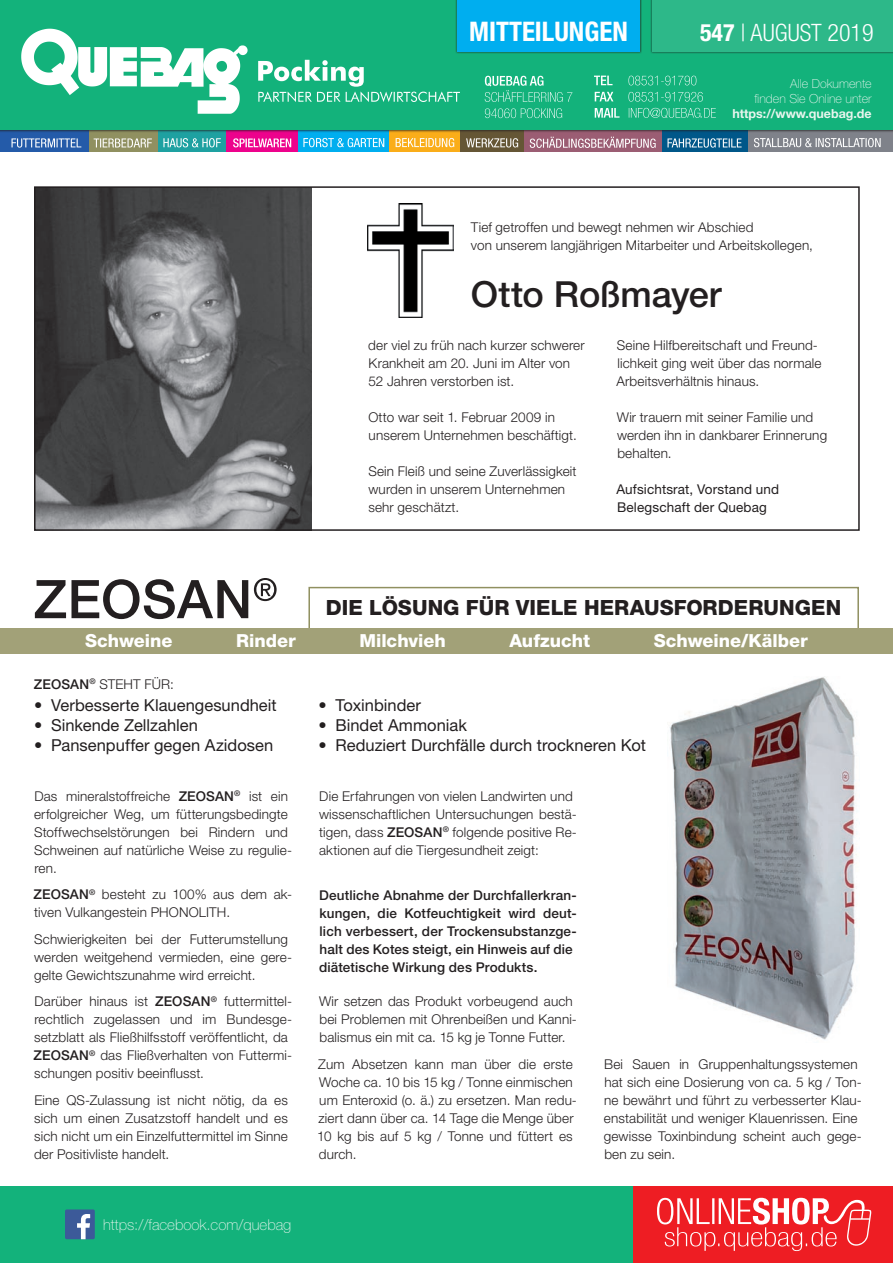
<style>
.page{position:relative;width:893px;height:1263px;background:#fff}
.page>*{position:absolute;margin:0;border:0;box-sizing:border-box;transform-origin:0 0}
.t1{font:500 36px "Helvetica Neue LT Std";letter-spacing:-.005em;color:#231f20}
.t2{font:700 condensed 27px "Helvetica Neue LT Std";color:#fff}
.t3{font:300 condensed 24px "Helvetica Neue LT Std";color:#fff}
.t4{font:800 21px "Helvetica Neue LT Std";letter-spacing:.005em;color:#231f20}
.t5{font:800 18px "Helvetica Neue LT Std";color:#fff}
.t6{font:16.5px "Helvetica Neue LT Std";color:#231f20}
.t7{font:100 15px "Helvetica Neue LT Std";color:#e9f5ee}
.t8{font:300 13.5px/18px "Helvetica Neue LT Std";letter-spacing:.01em;color:#231f20}
.t9{font:500 13.5px/18px "Helvetica Neue LT Std";letter-spacing:.01em;color:#231f20}
.t10{font:13.5px/18px "Helvetica Neue LT Std";letter-spacing:.01em;color:#231f20}
.t11{font:100 12.45px/15px "Helvetica Neue LT Std";color:#e9f5ee;text-align:right}
.t12{font:700 12.45px "Helvetica Neue LT Std";color:#e9f5ee}
.s1{font-weight:700}
.s2{font-weight:300}
.s3{font-weight:500}
</style>
<div class="page">
<div style="left:631px;top:1186px;width:262px;height:77px;background:#ee1d23"></div>
<div style="left:0;top:1186px;width:633px;height:77px;background:#13b27b"></div>
<svg style="left:657px;top:1198px;width:214px;height:53px"></svg>
<div style="left:65px;top:1209px;width:30px;height:30px;background:#3c5a99;border-radius:2px"></div>
<svg style="left:77px;top:1214px;width:13px;height:25px"></svg>
<div style="left:308px;top:587px;width:551px;height:54px;border:2px solid #909060"></div>
<div style="left:0;top:628px;width:893px;height:26px;background:#a2a178"></div>
<img style="left:37px;top:189px;width:274px;height:339px">
<div style="left:34px;top:186px;width:826px;height:345px;border:2px solid #231f20"></div>
<img style="left:368px;top:203px;width:85px;height:115px">
<svg style="left:35px;top:578px;width:242px;height:41px"></svg>
<svg style="left:157px;top:126px;width:70px;height:26px"></svg>
<svg style="left:88px;top:126px;width:69px;height:26px"></svg>
<svg style="left:748px;top:126px;width:145px;height:26px;background:#7a7c84"></svg>
<svg style="left:661px;top:126px;width:87px;height:26px"></svg>
<svg style="left:460px;top:126px;width:64px;height:26px"></svg>
<svg style="left:524px;top:126px;width:137px;height:26px;background:#93596d"></svg>
<svg style="left:298px;top:126px;width:92px;height:26px"></svg>
<svg style="left:390px;top:126px;width:70px;height:26px"></svg>
<svg style="left:0;top:126px;width:88px;height:26px"></svg>
<svg style="left:227px;top:126px;width:71px;height:26px"></svg>
<svg style="left:163px;top:138px;width:58px;height:9px"></svg>
<svg style="left:94px;top:138px;width:58px;height:9px"></svg>
<svg style="left:754px;top:138px;width:127px;height:9px"></svg>
<svg style="left:667px;top:138px;width:75px;height:10px"></svg>
<svg style="left:466px;top:138px;width:52px;height:10px"></svg>
<svg style="left:530px;top:137px;width:126px;height:11px"></svg>
<svg style="left:303px;top:138px;width:81px;height:9px"></svg>
<svg style="left:396px;top:138px;width:58px;height:9px"></svg>
<svg style="left:12px;top:138px;width:69px;height:10px"></svg>
<svg style="left:233px;top:138px;width:58px;height:9px"></svg>
<div style="left:0;top:0;width:893px;height:130px;background:#13b27b"></div>
<svg style="left:21px;top:29px;width:227px;height:85px"></svg>
<svg style="left:258px;top:60px;width:202px;height:42px"></svg>
<svg style="left:595px;top:108px;width:121px;height:10px"></svg>
<svg style="left:595px;top:92px;width:108px;height:10px"></svg>
<svg style="left:594px;top:76px;width:102px;height:9px"></svg>
<svg style="left:485px;top:108px;width:77px;height:10px"></svg>
<svg style="left:485px;top:76px;width:87px;height:26px"></svg>
<div style="left:650px;top:0;width:243px;height:54px;background:#231f20;opacity:.75"></div>
<div style="left:652px;top:0;width:241px;height:51px;background:#2db889"></div>
<div style="left:455px;top:0;width:187px;height:54px;background:#231f20;opacity:.75"></div>
<div style="left:457px;top:0;width:183px;height:51px;background:#00aeef"></div>
<img style="left:669px;top:677px;width:188px;height:363px">
<h2 class="t2" style="left:469px;top:15px;width:160px">MITTEILUNGEN</h2>
<h3 class="t3" style="left:700px;top:18px;width:175px"><span class="s1">547</span> | AUGUST 2019</h3>
<p class="t11" style="left:755px;top:76px;width:119px">Alle Dokumente<br>finden Sie Online unter</p>
<p class="t12" style="left:732px;top:105px;width:141px">https://www.quebag.de</p>
<p class="t8" style="left:471px;top:218px;width:343px">Tief getroffen und bewegt nehmen wir Abschied<br>von unserem langjährigen Mitarbeiter und Arbeitskollegen,</p>
<h1 class="t1" style="left:471px;top:273px;width:252px">Otto Roßmayer</h1>
<p class="t8" style="left:368px;top:336px;width:218px">der viel zu früh nach kurzer schwerer<br>Krankheit am 20. Juni im Alter von<br>52 Jahren verstorben ist.</p>
<p class="t8" style="left:368px;top:408px;width:210px">Otto war seit 1. Februar 2009 in unserem Unternehmen beschäftigt.</p>
<p class="t8" style="left:368px;top:462px;width:210px">Sein Fleiß und seine Zuverlässigkeit wurden in unserem Unternehmen sehr geschätzt.</p>
<p class="t8" style="left:616px;top:336px;width:207px">Seine Hilfbereitschaft und Freund&shy;lichkeit ging weit über das normale<br>Arbeitsverhältnis hinaus.</p>
<p class="t8" style="left:617px;top:408px;width:212px">Wir trauern mit seiner Familie und werden ihn in dankbarer Erinnerung behalten.</p>
<p class="t10" style="left:616px;top:480px;width:164px">Aufsichtsrat, Vorstand und<br>Belegschaft der Quebag</p>
<h3 class="t4" style="left:326px;top:594px;width:517px">Die Lösung für viele Herausforderungen</h3>
<h3 class="t5" style="left:85px;top:630px;width:89px">Schweine</h3>
<h3 class="t5" style="left:236px;top:630px;width:61px">Rinder</h3>
<h3 class="t5" style="left:359px;top:630px;width:88px">Milchvieh</h3>
<h3 class="t5" style="left:509px;top:630px;width:82px">Aufzucht</h3>
<h3 class="t5" style="left:654px;top:630px;width:156px">Schweine/Kälber</h3>
<p class="t9" style="left:34px;top:674px;width:75px">Zeosan<sup>®</sup> <span class="s2">steht</span></p>
<p class="t8" style="left:145px;top:674px;width:31px">für:</p>
<p class="t6" style="left:34px;top:695px;width:244px">• Verbesserte Klauengesundheit</p>
<p class="t6" style="left:34px;top:715px;width:165px">• Sinkende Zellzahlen</p>
<p class="t6" style="left:34px;top:735px;width:241px">• Pansenpuffer gegen Azidosen</p>
<p class="t8" style="left:34px;top:786px;width:259px">Das mineralstoffreiche <span class="s3">Zeosan</span><sup>®</sup> ist ein erfolgreicher Weg, um fütterungsbedingte Stoffwechselstörungen bei Rindern und Schweinen auf natürliche Weise zu regulie&shy;ren.</p>
<p class="t8" style="left:34px;top:885px;width:260px"><span class="s3">Zeosan</span><sup>®</sup> besteht zu 100% aus dem ak&shy;tiven Vulkangestein PHONOLITH.</p>
<p class="t8" style="left:34px;top:929px;width:259px">Schwierigkeiten bei der Futterumstellung werden weitgehend vermieden, eine gere&shy;gelte Gewichtszunahme wird erreicht.</p>
<p class="t8" style="left:34px;top:992px;width:260px">Darüber hinaus ist <span class="s3">Zeosan</span><sup>®</sup> futtermittel&shy;rechtlich zugelassen und im Bundesge&shy;setzblatt als Fließhilfsstoff veröffentlicht, da <span class="s3">Zeosan</span><sup>®</sup> das Fließverhalten von Futtermi&shy;schungen positiv beeinflusst.</p>
<p class="t8" style="left:34px;top:1090px;width:255px;text-align:justify">Eine QS-Zulassung ist nicht nötig, da es sich um einen Zusatzstoff handelt und es sich nicht um ein Einzelfuttermittel im Sinne der Positivliste handelt.</p>
<p class="t7" style="left:103px;top:1216px;width:190px">https://facebook.com/quebag</p>
<p class="t6" style="left:318px;top:695px;width:104px">• Toxinbinder</p>
<p class="t6" style="left:318px;top:715px;width:150px">• Bindet Ammoniak</p>
<p class="t6" style="left:318px;top:735px;width:329px">• Reduziert Durchfälle durch trockneren Kot</p>
<p class="t8" style="left:319px;top:786px;width:259px">Die Erfahrungen von vielen Landwirten und wissenschaftlichen Untersuchungen bestä&shy;tigen, dass <span class="s3">Zeosan</span><sup>®</sup> folgende positive Re&shy;aktionen auf die Tiergesundheit zeigt:</p>
<p class="t9" style="left:319px;top:886px;width:259px">Deutliche Abnahme der Durchfallerkran&shy;kungen, die Kotfeuchtigkeit wird deut&shy;lich verbessert, der Trockensubstanzge&shy;halt des Kotes steigt, ein Hinweis auf die diätetische Wirkung des Produkts.</p>
<p class="t8" style="left:319px;top:992px;width:259px">Wir setzen das Produkt vorbeugend auch bei Problemen mit Ohrenbeißen und Kanni&shy;balismus ein mit ca. 15 kg je Tonne Futter.</p>
<p class="t8" style="left:317px;top:1054px;width:261px">Zum Absetzen kann man über die erste Woche ca. 10 bis 15 kg / Tonne einmischen um Enteroxid (o. ä.) zu ersetzen. Man redu&shy;ziert dann über ca. 14 Tage die Menge über 10 kg bis auf 5 kg / Tonne und füttert es durch.</p>
<p class="t8" style="left:604px;top:1055px;width:259px">Bei Sauen in Gruppenhaltungssystemen hat sich eine Dosierung von ca. 5 kg / Ton&shy;ne bewährt und führt zu verbesserter Klau&shy;enstabilität und weniger Klauenrissen. Eine gewisse Toxinbindung scheint auch gege&shy;ben zu sein.</p>
</div>
